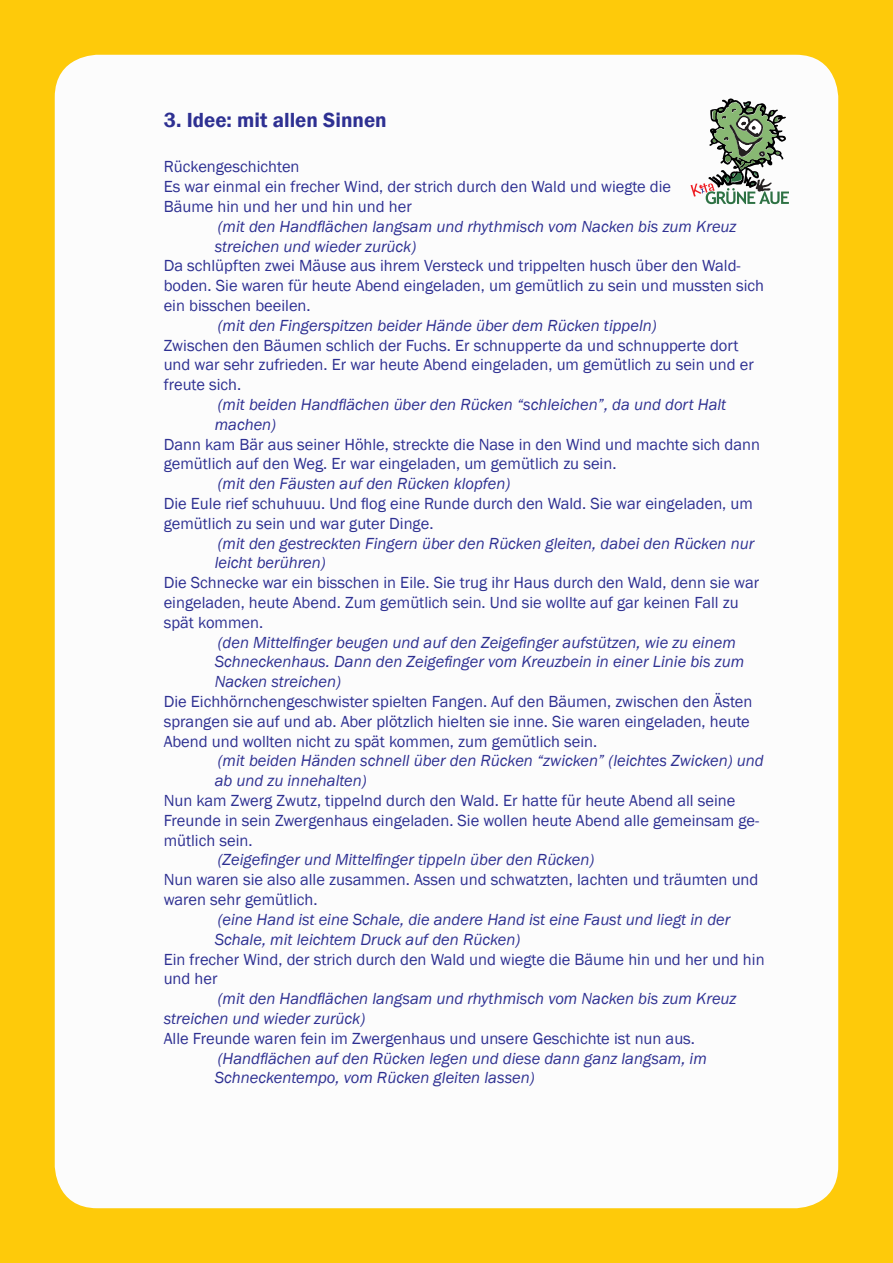
<style>
.page{position:relative;width:893px;height:1263px;background:#feca0a}
.page>*{position:absolute;margin:0;border:0;box-sizing:border-box;transform-origin:0 0}
.t1{font:600 21px "Franklin Gothic";color:#2e3092}
.t2{font:16.5px/19.8px "Franklin Gothic";color:#2e3092}
.t3{font:italic 16.5px/19.8px "Franklin Gothic";color:#2e3092}
</style>
<div class="page">
<div style="left:55px;top:55px;width:783px;height:1153px;background:#fcfcfc;border-radius:43px"></div>
<svg style="left:690px;top:98px;width:99px;height:106px"></svg>
<p class="t1" style="left:164px;top:107px;width:225px">3. Idee: mit allen Sinnen</p>
<p class="t2" style="left:164px;top:157px;width:509px">Rückengeschichten<br>Es war einmal ein frecher Wind, der strich durch den Wald und wiegte die<br>Bäume hin und her und hin und her</p>
<p class="t3" style="left:215px;top:217px;width:523px">(mit den Handflächen langsam und rhythmisch vom Nacken bis zum Kreuz streichen und wieder zurück)</p>
<p class="t2" style="left:164px;top:256px;width:602px">Da schlüpften zwei Mäuse aus ihrem Versteck und trippelten husch über den Wald&shy;boden. Sie waren für heute Abend eingeladen, um gemütlich zu sein und mussten sich ein bisschen beeilen.</p>
<p class="t3" style="left:218px;top:316px;width:440px">(mit den Fingerspitzen beider Hände über dem Rücken tippeln)</p>
<p class="t2" style="left:164px;top:336px;width:592px">Zwischen den Bäumen schlich der Fuchs. Er schnupperte da und schnupperte dort und war sehr zufrieden. Er war heute Abend eingeladen, um gemütlich zu sein und er freute sich.</p>
<p class="t3" style="left:215px;top:395px;width:513px">(mit beiden Handflächen über den Rücken “schleichen”, da und dort Halt machen)</p>
<p class="t2" style="left:164px;top:435px;width:598px">Dann kam Bär aus seiner Höhle, streckte die Nase in den Wind und machte sich dann gemütlich auf den Weg. Er war eingeladen, um gemütlich zu sein.</p>
<p class="t3" style="left:218px;top:474px;width:294px">(mit den Fäusten auf den Rücken klopfen)</p>
<p class="t2" style="left:164px;top:494px;width:591px">Die Eule rief schuhuuu. Und flog eine Runde durch den Wald. Sie war eingeladen, um gemütlich zu sein und war guter Dinge.</p>
<p class="t3" style="left:215px;top:533px;width:541px">(mit den gestreckten Fingern über den Rücken gleiten, dabei den Rücken nur leicht berühren)</p>
<p class="t2" style="left:164px;top:573px;width:597px">Die Schnecke war ein bisschen in Eile. Sie trug ihr Haus durch den Wald, denn sie war eingeladen, heute Abend. Zum gemütlich sein. Und sie wollte auf gar keinen Fall zu spät kommen.</p>
<p class="t3" style="left:215px;top:632px;width:531px">(den Mittelfinger beugen und auf den Zeigefinger aufstützen, wie zu einem<br>Schneckenhaus. Dann den Zeigefinger vom Kreuzbein in einer Linie bis zum<br>Nacken streichen)</p>
<p class="t2" style="left:164px;top:692px;width:590px">Die Eichhörnchengeschwister spielten Fangen. Auf den Bäumen, zwischen den Ästen sprangen sie auf und ab. Aber plötzlich hielten sie inne. Sie waren eingeladen, heute<br>Abend und wollten nicht zu spät kommen, zum gemütlich sein.</p>
<p class="t3" style="left:215px;top:751px;width:550px">(mit beiden Händen schnell über den Rücken “zwicken” (leichtes Zwicken) und ab und zu innehalten)</p>
<p class="t2" style="left:164px;top:791px;width:597px">Nun kam Zwerg Zwutz, tippelnd durch den Wald. Er hatte für heute Abend all seine<br>Freunde in sein Zwergenhaus eingeladen. Sie wollen heute Abend alle gemeinsam ge&shy;mütlich sein.</p>
<p class="t3" style="left:218px;top:850px;width:378px">(Zeigefinger und Mittelfinger tippeln über den Rücken)</p>
<p class="t2" style="left:164px;top:870px;width:596px">Nun waren sie also alle zusammen. Assen und schwatzten, lachten und träumten und waren sehr gemütlich.</p>
<p class="t3" style="left:215px;top:910px;width:517px">(eine Hand ist eine Schale, die andere Hand ist eine Faust und liegt in der<br>Schale, mit leichtem Druck auf den Rücken)</p>
<p class="t2" style="left:164px;top:949px;width:602px">Ein frecher Wind, der strich durch den Wald und wiegte die Bäume hin und her und hin und her</p>
<p class="t3" style="left:164px;top:989px;width:574px;text-indent:54px">(mit den Handflächen langsam und rhythmisch vom Nacken bis zum Kreuz streichen und wieder zurück)</p>
<p class="t2" style="left:164px;top:1029px;width:533px">Alle Freunde waren fein im Zwergenhaus und unsere Geschichte ist nun aus.</p>
<p class="t3" style="left:215px;top:1048px;width:494px">(Handflächen auf den Rücken legen und diese dann ganz langsam, im<br>Schneckentempo, vom Rücken gleiten lassen)</p>
</div>
